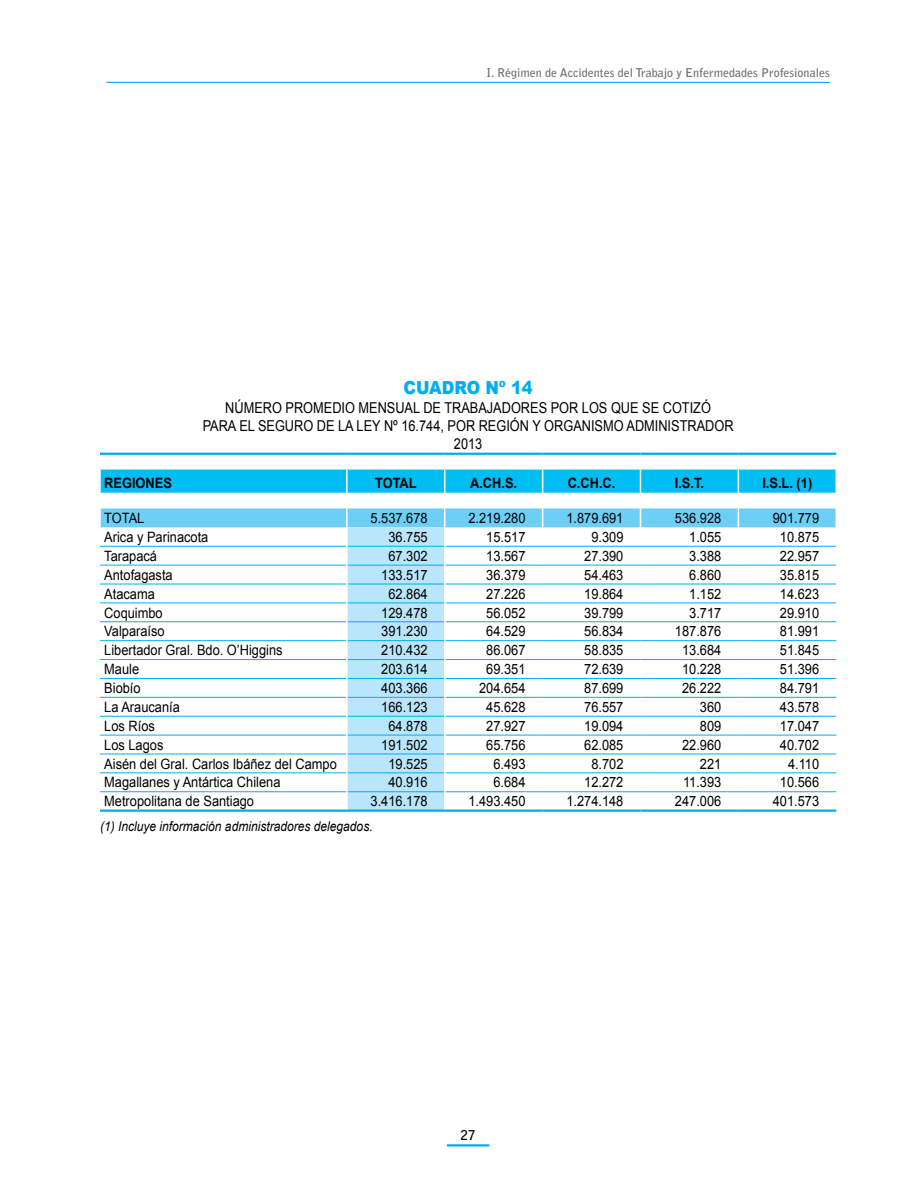
<style>
.page{position:relative;width:915px;height:1191px;background:#fff}
.page>*{position:absolute;margin:0;border:0;box-sizing:border-box;transform-origin:0 0}
.T1{font:900 18px "Arial";color:#00aeef;scale:.9 1}
.T2{font:15px/18px "Arial";color:#000;text-align:center;scale:.85 1}
.right_s_n{font:14.25px "Arial";color:#000;scale:.9 1}
.left_s_n{font:14.25px "Arial";color:#000;scale:.9 1}
.right{font:14.25px "Arial";color:#000;scale:.9 1}
.neg_centro{font:700 14.25px "Arial";color:#000;scale:.9 1}
.neg_left{font:700 14.25px "Arial";color:#000;scale:.9 1}
.left{font:14.25px "Arial";letter-spacing:-.01em;color:#000;scale:.9 1}
.fuente{font:italic 13.5px "Arial";color:#000;scale:.89 1}
.t1{font:700 13.5px "Bell Gothic Std";color:#000}
.t2{font:700 12px "Bell Gothic Std";color:#6d6e71}
</style>
<div class="page">
<hr style="left:446px;top:1144px;width:43px;height:2px;background:#00aeef">
<hr style="left:106px;top:82px;width:723px;height:1px;background:#00aeef">
<hr style="left:100px;top:452px;width:247px;height:3px;background:#00aeef">
<hr style="left:347px;top:452px;width:97px;height:3px;background:#00aeef">
<hr style="left:444px;top:452px;width:98px;height:3px;background:#00aeef">
<hr style="left:542px;top:452px;width:98px;height:3px;background:#00aeef">
<hr style="left:640px;top:452px;width:98px;height:3px;background:#00aeef">
<hr style="left:738px;top:452px;width:98px;height:3px;background:#00aeef">
<div style="left:100px;top:469px;width:736px;height:23px;background:#00bdf2"></div>
<svg style="left:100px;top:508px;width:736px;height:301px"></svg>
<hr style="left:100px;top:809px;width:247px;height:2px;background:#00aeef">
<hr style="left:347px;top:809px;width:97px;height:2px;background:#00aeef">
<hr style="left:444px;top:809px;width:98px;height:2px;background:#00aeef">
<hr style="left:542px;top:809px;width:98px;height:2px;background:#00aeef">
<hr style="left:640px;top:809px;width:98px;height:2px;background:#00aeef">
<hr style="left:738px;top:809px;width:98px;height:2px;background:#00aeef">
<p class="t2" style="left:486px;top:65px;width:345px">I. Régimen de Accidentes del Trabajo y Enfermedades Profesionales</p>
<p class="T1" style="left:403px;top:374px;width:145px">CUADRO Nº 14</p>
<p class="T2" style="left:203px;top:399px;width:625px">NÚMERO PROMEDIO MENSUAL DE TRABAJADORES POR LOS QUE SE COTIZÓ<br>PARA EL SEGURO DE LA LEY Nº 16.744, POR REGIÓN Y ORGANISMO ADMINISTRADOR</p>
<p class="T2" style="left:454px;top:435px;width:35px">2013</p>
<p class="neg_left" style="left:104px;top:474px;width:77px">REGIONES</p>
<p class="neg_centro" style="left:375px;top:474px;width:48px">TOTAL</p>
<p class="neg_centro" style="left:470px;top:474px;width:54px">A.CH.S.</p>
<p class="neg_centro" style="left:567px;top:474px;width:55px">C.CH.C.</p>
<p class="neg_centro" style="left:674px;top:474px;width:34px">I.S.T.</p>
<p class="neg_centro" style="left:762px;top:474px;width:57px">I.S.L. (1)</p>
<p class="left" style="left:104px;top:509px;width:46px">TOTAL</p>
<p class="right" style="left:370px;top:509px;width:65px">5.537.678</p>
<p class="right" style="left:468px;top:509px;width:65px">2.219.280</p>
<p class="right" style="left:566px;top:509px;width:65px">1.879.691</p>
<p class="right" style="left:674px;top:509px;width:53px">536.928</p>
<p class="right" style="left:772px;top:509px;width:53px">901.779</p>
<p class="left_s_n" style="left:104px;top:527px;width:117px">Arica y Parinacota</p>
<p class="right_s_n" style="left:388px;top:527px;width:45px">36.755</p>
<p class="right_s_n" style="left:486px;top:527px;width:45px">15.517</p>
<p class="right_s_n" style="left:591px;top:527px;width:37px">9.309</p>
<p class="right_s_n" style="left:689px;top:527px;width:37px">1.055</p>
<p class="right_s_n" style="left:779px;top:527px;width:45px">10.875</p>
<p class="left_s_n" style="left:104px;top:546px;width:60px">Tarapacá</p>
<p class="right_s_n" style="left:388px;top:546px;width:45px">67.302</p>
<p class="right_s_n" style="left:486px;top:546px;width:45px">13.567</p>
<p class="right_s_n" style="left:584px;top:546px;width:45px">27.390</p>
<p class="right_s_n" style="left:689px;top:546px;width:37px">3.388</p>
<p class="right_s_n" style="left:779px;top:546px;width:45px">22.957</p>
<p class="left_s_n" style="left:104px;top:565px;width:78px">Antofagasta</p>
<p class="right_s_n" style="left:381px;top:565px;width:53px">133.517</p>
<p class="right_s_n" style="left:486px;top:565px;width:45px">36.379</p>
<p class="right_s_n" style="left:584px;top:565px;width:45px">54.463</p>
<p class="right_s_n" style="left:689px;top:565px;width:37px">6.860</p>
<p class="right_s_n" style="left:779px;top:565px;width:45px">35.815</p>
<p class="left_s_n" style="left:104px;top:584px;width:58px">Atacama</p>
<p class="right_s_n" style="left:388px;top:584px;width:45px">62.864</p>
<p class="right_s_n" style="left:486px;top:584px;width:45px">27.226</p>
<p class="right_s_n" style="left:584px;top:584px;width:45px">19.864</p>
<p class="right_s_n" style="left:689px;top:584px;width:37px">1.152</p>
<p class="right_s_n" style="left:779px;top:584px;width:45px">14.623</p>
<p class="left_s_n" style="left:104px;top:603px;width:66px">Coquimbo</p>
<p class="right_s_n" style="left:381px;top:603px;width:53px">129.478</p>
<p class="right_s_n" style="left:486px;top:603px;width:45px">56.052</p>
<p class="right_s_n" style="left:584px;top:603px;width:45px">39.799</p>
<p class="right_s_n" style="left:689px;top:603px;width:37px">3.717</p>
<p class="right_s_n" style="left:779px;top:603px;width:45px">29.910</p>
<p class="left_s_n" style="left:104px;top:622px;width:69px">Valparaíso</p>
<p class="right_s_n" style="left:381px;top:622px;width:53px">391.230</p>
<p class="right_s_n" style="left:486px;top:622px;width:45px">64.529</p>
<p class="right_s_n" style="left:584px;top:622px;width:45px">56.834</p>
<p class="right_s_n" style="left:674px;top:622px;width:53px">187.876</p>
<p class="right_s_n" style="left:779px;top:622px;width:45px">81.991</p>
<p class="left_s_n" style="left:104px;top:641px;width:199px">Libertador Gral. Bdo. O’Higgins</p>
<p class="right_s_n" style="left:381px;top:641px;width:53px">210.432</p>
<p class="right_s_n" style="left:486px;top:641px;width:45px">86.067</p>
<p class="right_s_n" style="left:584px;top:641px;width:45px">58.835</p>
<p class="right_s_n" style="left:681px;top:641px;width:45px">13.684</p>
<p class="right_s_n" style="left:779px;top:641px;width:45px">51.845</p>
<p class="left_s_n" style="left:104px;top:660px;width:40px">Maule</p>
<p class="right_s_n" style="left:381px;top:660px;width:53px">203.614</p>
<p class="right_s_n" style="left:486px;top:660px;width:45px">69.351</p>
<p class="right_s_n" style="left:584px;top:660px;width:45px">72.639</p>
<p class="right_s_n" style="left:681px;top:660px;width:45px">10.228</p>
<p class="right_s_n" style="left:779px;top:660px;width:45px">51.396</p>
<p class="left_s_n" style="left:104px;top:678px;width:42px">Biobío</p>
<p class="right_s_n" style="left:381px;top:678px;width:53px">403.366</p>
<p class="right_s_n" style="left:479px;top:678px;width:53px">204.654</p>
<p class="right_s_n" style="left:584px;top:678px;width:45px">87.699</p>
<p class="right_s_n" style="left:681px;top:678px;width:45px">26.222</p>
<p class="right_s_n" style="left:779px;top:678px;width:45px">84.791</p>
<p class="left_s_n" style="left:104px;top:697px;width:85px">La Araucanía</p>
<p class="right_s_n" style="left:381px;top:697px;width:53px">166.123</p>
<p class="right_s_n" style="left:486px;top:697px;width:45px">45.628</p>
<p class="right_s_n" style="left:584px;top:697px;width:45px">76.557</p>
<p class="right_s_n" style="left:699px;top:697px;width:25px">360</p>
<p class="right_s_n" style="left:779px;top:697px;width:45px">43.578</p>
<p class="left_s_n" style="left:104px;top:716px;width:58px">Los Ríos</p>
<p class="right_s_n" style="left:388px;top:716px;width:45px">64.878</p>
<p class="right_s_n" style="left:486px;top:716px;width:45px">27.927</p>
<p class="right_s_n" style="left:584px;top:716px;width:45px">19.094</p>
<p class="right_s_n" style="left:699px;top:716px;width:25px">809</p>
<p class="right_s_n" style="left:779px;top:716px;width:45px">17.047</p>
<p class="left_s_n" style="left:104px;top:735px;width:67px">Los Lagos</p>
<p class="right_s_n" style="left:381px;top:735px;width:53px">191.502</p>
<p class="right_s_n" style="left:486px;top:735px;width:45px">65.756</p>
<p class="right_s_n" style="left:584px;top:735px;width:45px">62.085</p>
<p class="right_s_n" style="left:681px;top:735px;width:45px">22.960</p>
<p class="right_s_n" style="left:779px;top:735px;width:45px">40.702</p>
<p class="left_s_n" style="left:104px;top:754px;width:260px">Aisén del Gral. Carlos Ibáñez del Campo</p>
<p class="right_s_n" style="left:388px;top:754px;width:45px">19.525</p>
<p class="right_s_n" style="left:493px;top:754px;width:37px">6.493</p>
<p class="right_s_n" style="left:591px;top:754px;width:37px">8.702</p>
<p class="right_s_n" style="left:699px;top:754px;width:25px">221</p>
<p class="right_s_n" style="left:787px;top:754px;width:36px">4.110</p>
<p class="left_s_n" style="left:104px;top:773px;width:197px">Magallanes y Antártica Chilena</p>
<p class="right_s_n" style="left:388px;top:773px;width:45px">40.916</p>
<p class="right_s_n" style="left:493px;top:773px;width:37px">6.684</p>
<p class="right_s_n" style="left:584px;top:773px;width:45px">12.272</p>
<p class="right_s_n" style="left:682px;top:773px;width:44px">11.393</p>
<p class="right_s_n" style="left:779px;top:773px;width:45px">10.566</p>
<p class="left_s_n" style="left:104px;top:792px;width:168px">Metropolitana de Santiago</p>
<p class="right_s_n" style="left:370px;top:792px;width:65px">3.416.178</p>
<p class="right_s_n" style="left:468px;top:792px;width:65px">1.493.450</p>
<p class="right_s_n" style="left:566px;top:792px;width:65px">1.274.148</p>
<p class="right_s_n" style="left:674px;top:792px;width:53px">247.006</p>
<p class="right_s_n" style="left:772px;top:792px;width:53px">401.573</p>
<p class="fuente" style="left:100px;top:817px;width:308px">(1) Incluye información administradores delegados.</p>
<p class="t1" style="left:460px;top:1127px;width:17px">27</p>
</div>
